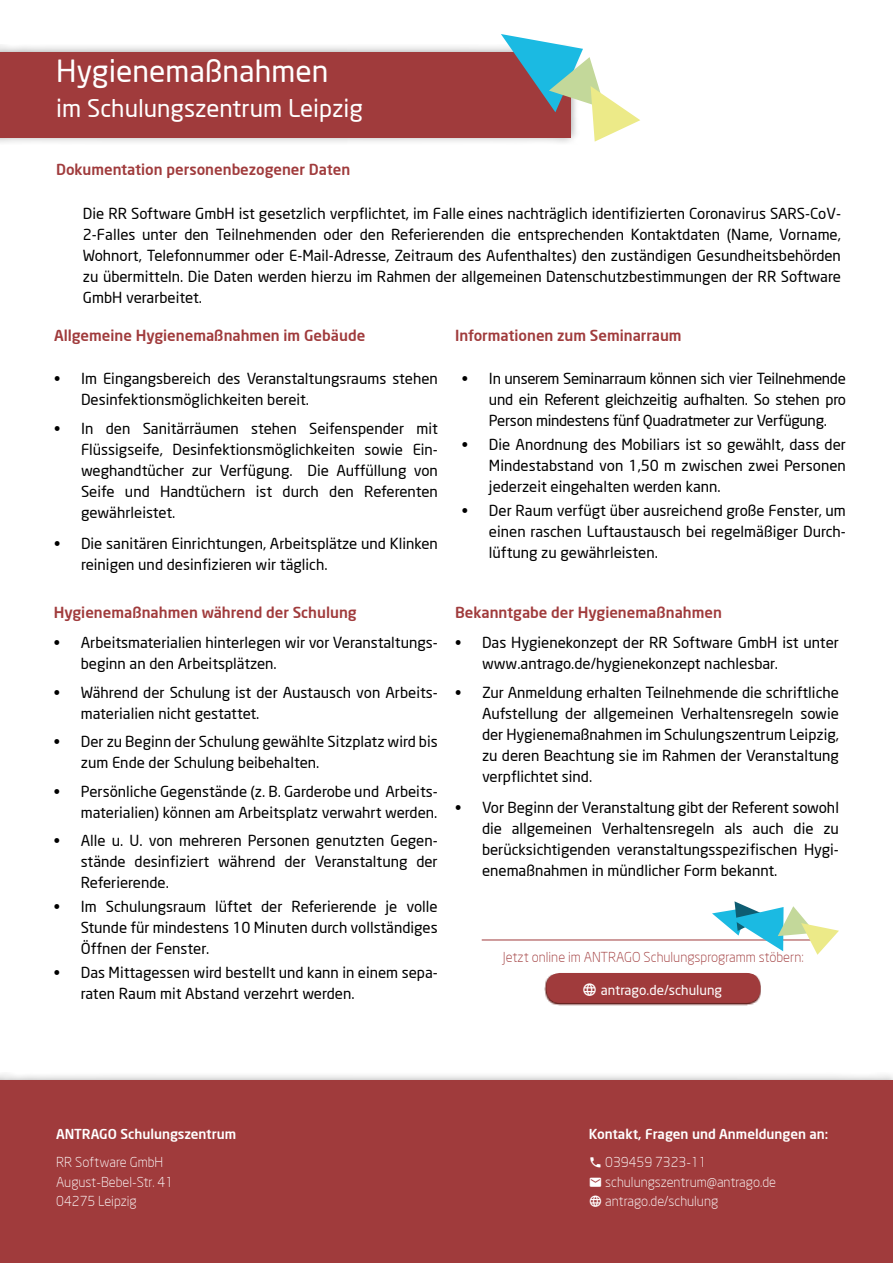
<style>
.page{position:relative;width:893px;height:1263px;background:#fff}
.page>*{position:absolute;margin:0;border:0;box-sizing:border-box;transform-origin:0 0}
.t1{font:30px "Neo Sans";color:#fff}
.t2{font:24px "Neo Sans";color:#fff}
.t3{font:15px/21px "Neo Sans";color:#000;text-align:justify}
.t4{font:500 15px "Neo Sans";color:#a03b3c}
.t5{font:300 13.5px/19.5px "Neo Sans";color:#fff}
.t6{font:500 13.5px "Neo Sans";color:#fff}
.t7{font:300 13.5px "Neo Sans";color:#a03b3c}
.t8{font:13.5px "Neo Sans";color:#fff}
</style>
<div class="page">
<div style="left:0;top:1073px;width:893px;height:190px;background:#000;opacity:.35"></div>
<div style="left:0;top:1080px;width:893px;height:183px;background:#a03b3c"></div>
<hr style="left:482px;top:939px;width:343px;height:1px;background:#a03b3c">
<svg style="left:545px;top:974px;width:216px;height:32px"></svg>
<div style="left:546px;top:973px;width:214px;height:30px;background:#a03b3c;border-radius:13px"></div>
<div style="left:0;top:44px;width:580px;height:101px;background:#000;opacity:.35"></div>
<div style="left:0;top:52px;width:571px;height:85px;background:#a03b3c"></div>
<svg style="left:501px;top:34px;width:139px;height:108px"></svg>
<svg style="left:712px;top:901px;width:127px;height:54px"></svg>
<h1 class="t1" style="left:56px;top:53px;width:274px">Hygienemaßnahmen</h1>
<h2 class="t2" style="left:56px;top:93px;width:308px">im Schulungszentrum Leipzig</h2>
<p class="t4" style="left:56px;top:160px;width:296px">Dokumentation personenbezogener Daten</p>
<p class="t3" style="left:83px;top:203px;width:760px">Die RR Software GmbH ist gesetzlich verpflichtet, im Falle eines nachträglich identifizierten Coronavirus SARS-CoV-2-Falles unter den Teilnehmenden oder den Referierenden die entsprechenden Kontaktdaten (Name, Vorname, Wohnort, Telefonnummer oder E-Mail-Adresse, Zeitraum des Aufenthaltes) den zuständigen Gesundheitsbehörden zu übermitteln. Die Daten werden hierzu im Rahmen der allgemeinen Datenschutzbestimmungen der RR Software GmbH verarbeitet.</p>
<p class="t4" style="left:54px;top:326px;width:313px">Allgemeine Hygienemaßnahmen im Gebäude</p>
<p class="t4" style="left:455px;top:326px;width:228px">Informationen zum Seminarraum</p>
<p class="t3" style="left:81px;top:368px;width:358px;text-indent:-27px">• Im Eingangsbereich des Veranstaltungsraums stehen<br>Desinfektionsmöglichkeiten bereit.</p>
<p class="t3" style="left:81px;top:417px;width:358px;text-indent:-27px">• In den Sanitärräumen stehen Seifenspender mit Flüssigseife, Desinfektionsmöglichkeiten sowie Ein&shy;weghandtücher zur Verfügung. Die Auffüllung von Seife und Handtüchern ist durch den Referenten gewährleistet.</p>
<p class="t3" style="left:81px;top:533px;width:358px;text-indent:-27px">• Die sanitären Einrichtungen, Arbeitsplätze und Klinken reinigen und desinfizieren wir täglich.</p>
<p class="t4" style="left:54px;top:603px;width:304px">Hygienemaßnahmen während der Schulung</p>
<p class="t3" style="left:81px;top:632px;width:358px;text-indent:-27px">• Arbeitsmaterialien hinterlegen wir vor Veranstaltungs&shy;beginn an den Arbeitsplätzen.</p>
<p class="t3" style="left:81px;top:681px;width:358px;text-indent:-27px">• Während der Schulung ist der Austausch von Arbeits&shy;materialien nicht gestattet.</p>
<p class="t3" style="left:81px;top:731px;width:358px;text-indent:-27px">• Der zu Beginn der Schulung gewählte Sitzplatz wird bis zum Ende der Schulung beibehalten.</p>
<p class="t3" style="left:54px;top:780px;width:385px;text-align:right">• Persönliche Gegenstände (z. B. Garderobe und Arbeits&shy;materialien) können am Arbeitsplatz verwahrt werden.</p>
<p class="t3" style="left:81px;top:830px;width:358px;text-indent:-27px">• Alle u. U. von mehreren Personen genutzten Gegen&shy;stände desinfiziert während der Veranstaltung der Referierende.</p>
<p class="t3" style="left:81px;top:896px;width:358px;text-indent:-27px">• Im Schulungsraum lüftet der Referierende je volle Stunde für mindestens 10 Minuten durch vollständiges Öffnen der Fenster.</p>
<p class="t3" style="left:81px;top:962px;width:358px;text-indent:-27px">• Das Mittagessen wird bestellt und kann in einem sepa&shy;raten Raum mit Abstand verzehrt werden.</p>
<p class="t3" style="left:489px;top:368px;width:358px;text-indent:-27px">• In unserem Seminarraum können sich vier Teilnehmende und ein Referent gleichzeitig aufhalten. So stehen pro Person mindestens fünf Quadratmeter zur Verfügung.</p>
<p class="t3" style="left:489px;top:434px;width:358px;text-indent:-27px">• Die Anordnung des Mobiliars ist so gewählt, dass der Mindestabstand von 1,50 m zwischen zwei Personen jederzeit eingehalten werden kann.</p>
<p class="t3" style="left:489px;top:500px;width:358px;text-indent:-27px">• Der Raum verfügt über ausreichend große Fenster, um einen raschen Luftaustausch bei regelmäßiger Durch&shy;lüftung zu gewährleisten.</p>
<p class="t4" style="left:455px;top:603px;width:268px">Bekanntgabe der Hygienemaßnahmen</p>
<p class="t3" style="left:482px;top:632px;width:358px;text-indent:-27px">• Das Hygienekonzept der RR Software GmbH ist unter www.antrago.de/hygienekonzept nachlesbar.</p>
<p class="t3" style="left:482px;top:681px;width:358px;text-indent:-27px">• Zur Anmeldung erhalten Teilnehmende die schriftliche Aufstellung der allgemeinen Verhaltensregeln sowie der Hygienemaßnahmen im Schulungszentrum Leipzig, zu deren Beachtung sie im Rahmen der Veranstaltung verpflichtet sind.</p>
<p class="t3" style="left:482px;top:797px;width:358px;text-indent:-27px">• Vor Beginn der Veranstaltung gibt der Referent sowohl die allgemeinen Verhaltensregeln als auch die zu berücksichtigenden veranstaltungsspezifischen Hygi&shy;enemaßnahmen in mündlicher Form bekannt.</p>
<p class="t7" style="left:503px;top:949px;width:302px">Jetzt online im ANTRAGO Schulungsprogramm stöbern:</p>
<p class="t8" style="left:601px;top:981px;width:123px">antrago.de/schulung</p>
<p class="t6" style="left:56px;top:1125px;width:182px">ANTRAGO Schulungszentrum</p>
<p class="t5" style="left:56px;top:1152px;width:118px">RR Software GmbH<br>August-Bebel-Str. 41<br>04275 Leipzig</p>
<p class="t6" style="left:589px;top:1125px;width:241px">Kontakt, Fragen und Anmeldungen an:</p>
<p class="t5" style="left:605px;top:1152px;width:172px">039459 7323-11 schulungszentrum@antrago.de antrago.de/schulung</p>
</div>
